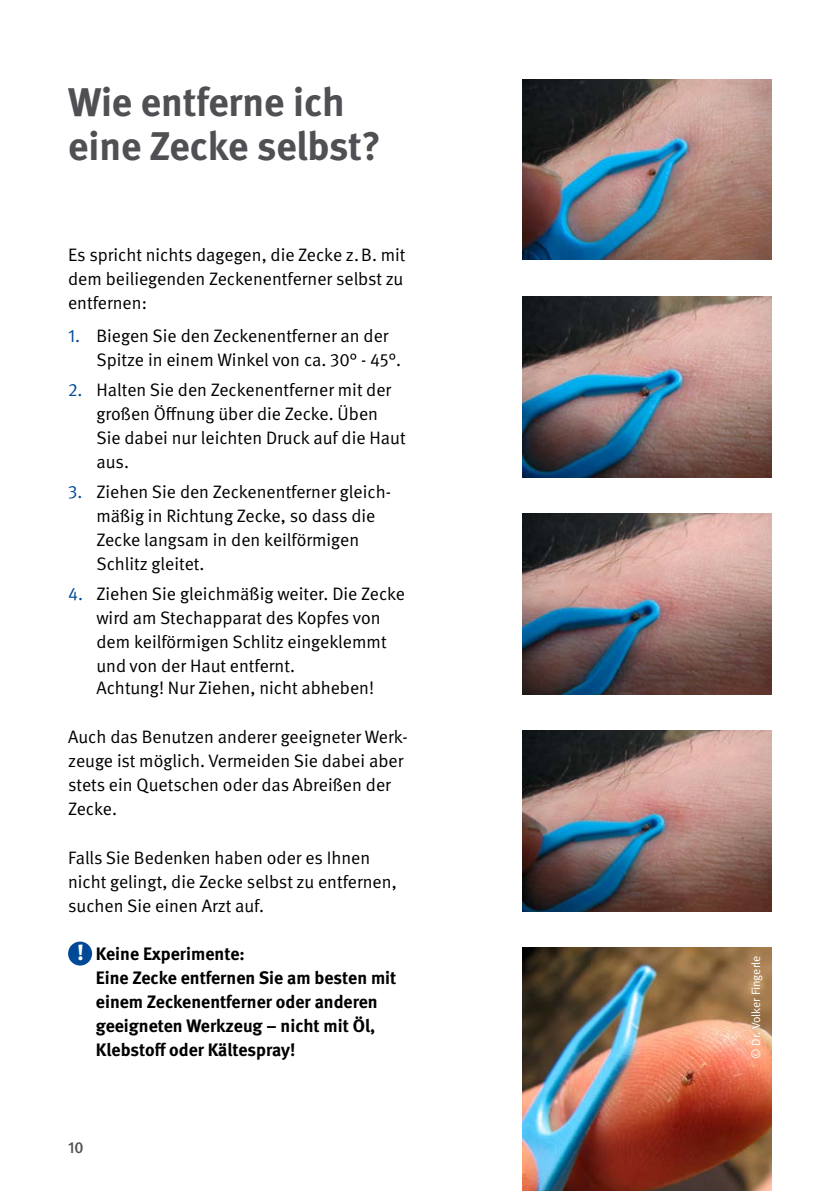
<style>
.page{position:relative;width:840px;height:1191px;background:#fff}
.page>*{position:absolute;margin:0;border:0;box-sizing:border-box;transform-origin:0 0}
.t1{font:700 40px/44px "DGUV Meta";color:#504f53}
.t2{font:18px/24.2px "DGUV Meta";color:#000}
.t3{font:700 18px/24.2px "DGUV Meta";color:#000}
.t4{font:500 16px "DGUV Meta";color:#504f53}
.t5{font:12px "DGUV Meta";color:#fff}
.s1{color:#004996}
.s2{font-family:"DGUV Meta Serif";font-size:22px;color:#fff}
</style>
<div class="page">
<div style="left:68px;top:941px;width:24px;height:24px;background:#004996;border-radius:50%"></div>
<img style="left:522px;top:80px;width:249px;height:180px">
<img style="left:522px;top:297px;width:249px;height:181px">
<img style="left:522px;top:513px;width:249px;height:181px">
<img style="left:522px;top:730px;width:249px;height:181px">
<img style="left:522px;top:947px;width:249px;height:244px">
<h1 class="t1" style="left:68px;top:82px;width:314px">Wie entferne ich eine Zecke selbst?</h1>
<p class="t2" style="left:68px;top:243px;width:339px;text-align:justify">Es spricht nichts dagegen, die Zecke z.B. mit dem beiliegenden Zeckenentferner selbst zu entfernen:</p>
<p class="t2" style="left:96px;top:324px;width:306px;text-indent:-28px"><span class="s1">1.</span> Biegen Sie den Zeckenentferner an der<br>Spitze in einem Winkel von ca. 30° - 45°.</p>
<p class="t2" style="left:96px;top:378px;width:310px;text-indent:-28px"><span class="s1">2.</span> Halten Sie den Zeckenentferner mit der großen Öffnung über die Zecke. Üben<br>Sie dabei nur leichten Druck auf die Haut aus.</p>
<p class="t2" style="left:96px;top:480px;width:296px;text-indent:-28px"><span class="s1">3.</span> Ziehen Sie den Zeckenentferner gleich&shy;mäßig in Richtung Zecke, so dass die<br>Zecke langsam in den keilförmigen<br>Schlitz gleitet.</p>
<p class="t2" style="left:96px;top:582px;width:310px;text-indent:-28px"><span class="s1">4.</span> Ziehen Sie gleichmäßig weiter. Die Zecke wird am Stechapparat des Kopfes von dem keilförmigen Schlitz eingeklemmt und von der Haut entfernt.</p>
<p class="t2" style="left:96px;top:676px;width:279px">Achtung! Nur Ziehen, nicht abheben!</p>
<p class="t2" style="left:68px;top:725px;width:341px">Auch das Benutzen anderer geeigneter Werk&shy;zeuge ist möglich. Vermeiden Sie dabei aber stets ein Quetschen oder das Abreißen der Zecke.</p>
<p class="t2" style="left:68px;top:845px;width:330px">Falls Sie Bedenken haben oder es Ihnen nicht gelingt, die Zecke selbst zu entfernen, suchen Sie einen Arzt auf.</p>
<p class="t3" style="left:96px;top:942px;width:302px;text-indent:-19px"><span class="s2">!</span> Keine Experimente:<br>Eine Zecke entfernen Sie am besten mit einem Zeckenentferner oder anderen geeigneten Werkzeug – nicht mit Öl,<br>Klebstoff oder Kältespray!</p>
<p class="t5" style="left:748px;top:1058px;width:105px;rotate:-90deg">© Dr. Volker Fingerle</p>
<p class="t4" style="left:68px;top:1137px;width:17px">10</p>
</div>
